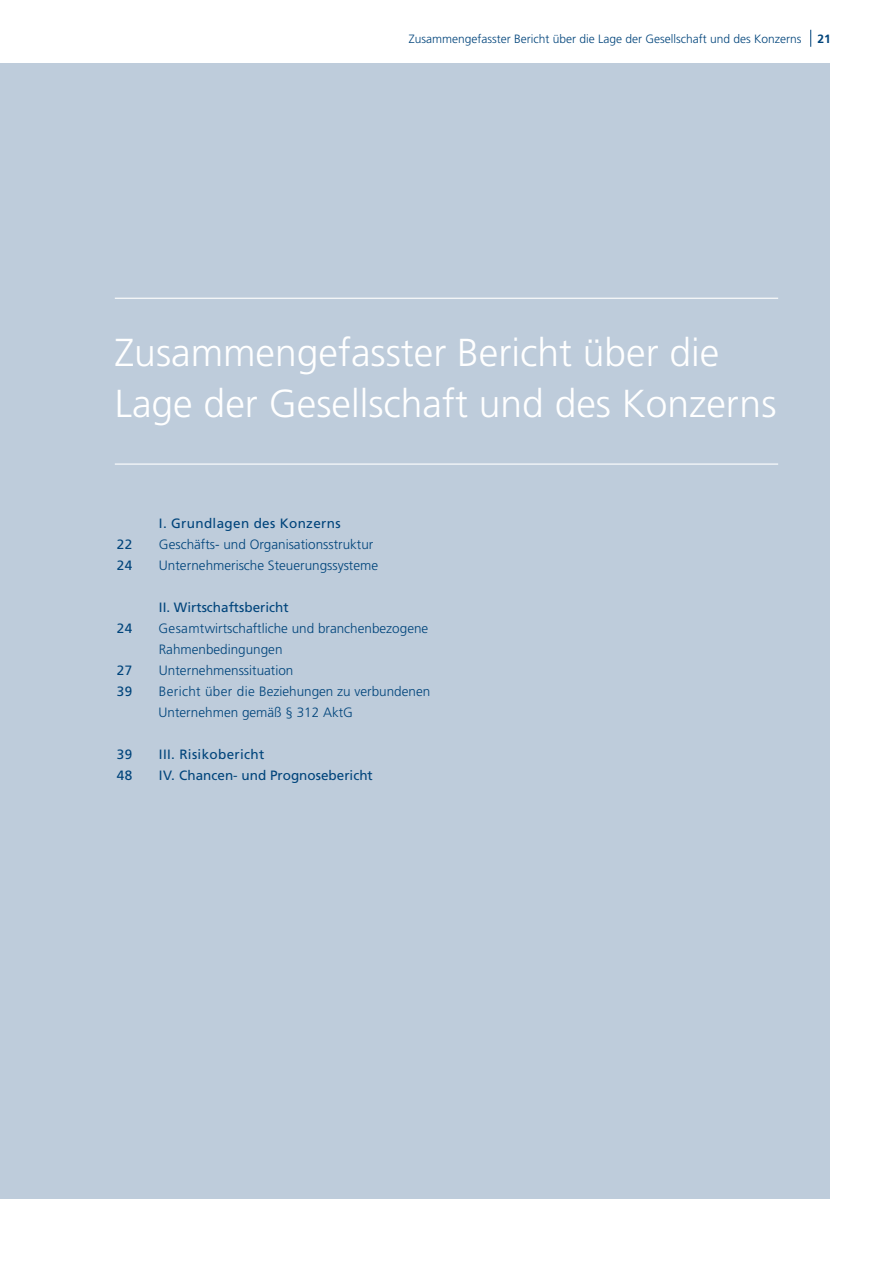
<style>
.page{position:relative;width:893px;height:1263px;background:#fff}
.page>*{position:absolute;margin:0;border:0;box-sizing:border-box;transform-origin:0 0}
.t1{font:300 39px/51px "Frutiger";color:#fff}
.t2{font:300 13.5px/21px "Frutiger";color:#00447b}
.t3{font:13.5px "Frutiger";letter-spacing:.01em;color:#00447b}
.t4{font:300 12px "Frutiger";color:#00447b}
.t5{font:700 12px "Frutiger";color:#00447b}
</style>
<div class="page">
<svg style="left:810px;top:30px;width:1px;height:17px"></svg>
<div style="left:0;top:64px;width:829px;height:1135px;background:#beccdb"></div>
<hr style="left:115px;top:298px;width:663px;height:1px;background:#fff">
<hr style="left:115px;top:463px;width:663px;height:2px;background:#fff">
<p class="t4" style="left:409px;top:32px;width:394px">Zusammengefasster Bericht über die Lage der Gesellschaft und des Konzerns</p>
<p class="t5" style="left:817px;top:32px;width:15px">21</p>
<h1 class="t1" style="left:115px;top:328px;width:663px">Zusammengefasster Bericht über die<br>Lage der Gesellschaft und des Konzerns</h1>
<p class="t3" style="left:159px;top:516px;width:183px">I. Grundlagen des Konzerns</p>
<p class="t3" style="left:117px;top:537px;width:17px">22</p>
<p class="t2" style="left:159px;top:534px;width:216px">Geschäfts- und Organisationsstruktur</p>
<p class="t3" style="left:117px;top:558px;width:17px">24</p>
<p class="t2" style="left:159px;top:555px;width:221px">Unternehmerische Steuerungssysteme</p>
<p class="t3" style="left:159px;top:600px;width:131px">II. Wirtschaftsbericht</p>
<p class="t3" style="left:117px;top:621px;width:17px">24</p>
<p class="t2" style="left:159px;top:618px;width:271px">Gesamtwirtschaftliche und branchenbezogene<br>Rahmenbedingungen</p>
<p class="t3" style="left:117px;top:663px;width:17px">27</p>
<p class="t2" style="left:159px;top:660px;width:136px">Unternehmenssituation</p>
<p class="t3" style="left:117px;top:684px;width:17px">39</p>
<p class="t2" style="left:158px;top:681px;width:273px">Bericht über die Beziehungen zu verbundenen<br>Unternehmen gemäß § 312 AktG</p>
<p class="t3" style="left:117px;top:747px;width:17px">39</p>
<p class="t3" style="left:159px;top:747px;width:107px">III. Risikobericht</p>
<p class="t3" style="left:117px;top:768px;width:17px">48</p>
<p class="t3" style="left:159px;top:768px;width:215px">IV. Chancen- und Prognosebericht</p>
</div>
